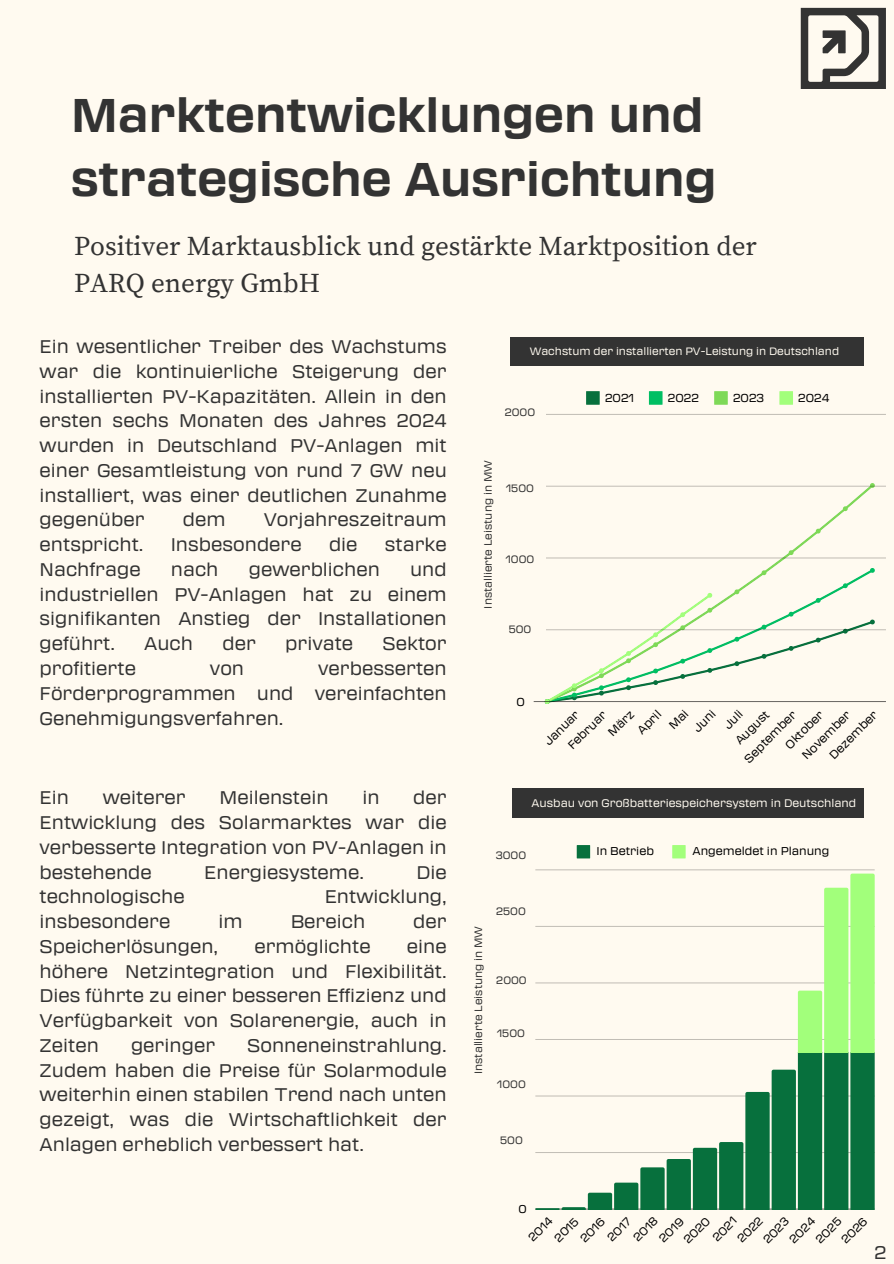
<style>
.page{position:relative;width:894px;height:1264px;background:#fff}
.page>*{position:absolute;margin:0;border:0;box-sizing:border-box;transform-origin:0 0}
.t1{font:700 46.5px/64.2px "Transducer";color:#333}
.t2{font:27px/37.2px "Source Serif Pro";color:#333}
.t3{font:18px/24.8px "Transducer";color:#333;text-align:justify}
.t4{font:11.4px "Transducer";color:#000}
.t5{font:11.1px "Transducer";color:#000}
.t6{font:10.8px "Transducer";color:#fffaf0}
.t7{font:10.5px "Transducer";color:#333}
.t8{font:10.5px "Transducer";color:#fffaf0}
</style>
<div class="page">
<div style="left:0;top:0;width:893px;height:1263px;background:#fffaf0"></div>
<svg style="left:586px;top:391px;width:13px;height:14px"></svg>
<svg style="left:648px;top:391px;width:14px;height:14px"></svg>
<svg style="left:714px;top:391px;width:13px;height:14px"></svg>
<svg style="left:779px;top:391px;width:13px;height:14px"></svg>
<hr style="left:533px;top:701px;width:352px;height:1px;background:#6f6c68">
<hr style="left:533px;top:629px;width:352px;height:1px;background:#d1ccc4">
<hr style="left:533px;top:557px;width:352px;height:1px;background:#ded9d0">
<hr style="left:533px;top:486px;width:352px;height:1px;background:#d3cec6">
<hr style="left:533px;top:414px;width:352px;height:1px;background:#c5c1b9">
<svg style="left:576px;top:845px;width:14px;height:13px"></svg>
<svg style="left:672px;top:845px;width:13px;height:13px"></svg>
<hr style="left:535px;top:869px;width:339px;height:1px;background:#d6d1c9">
<svg style="left:535px;top:873px;width:339px;height:336px"></svg>
<div style="left:478px;top:370px;width:68px;height:324px;background:#fffaf0"></div>
<div style="left:512px;top:788px;width:351px;height:29px;background:#333"></div>
<div style="left:510px;top:337px;width:353px;height:29px;background:#333"></div>
<svg style="left:800px;top:8px;width:85px;height:81px"></svg>
<svg style="left:544px;top:483px;width:331px;height:221px"></svg>
<h2 class="t1" style="left:71px;top:84px;width:646px">Marktentwicklungen und strategische Ausrichtung</h2>
<h3 class="t2" style="left:74px;top:228px;width:684px">Positiver Marktausblick und gestärkte Marktposition der<br>PARQ energy GmbH</h3>
<p class="t3" style="left:40px;top:334px;width:408px">Ein wesentlicher Treiber des Wachstums war die kontinuierliche Steigerung der installierten PV-Kapazitäten. Allein in den ersten sechs Monaten des Jahres 2024 wurden in Deutschland PV-Anlagen mit einer Gesamtleistung von rund 7 GW neu installiert, was einer deutlichen Zunahme gegenüber</p>
<p class="t3" style="left:183px;top:507px;width:44px">dem</p>
<p class="t3" style="left:263px;top:507px;width:184px">Vorjahreszeitraum</p>
<p class="t3" style="left:40px;top:532px;width:105px">entspricht.</p>
<p class="t3" style="left:171px;top:532px;width:133px">Insbesondere</p>
<p class="t3" style="left:329px;top:532px;width:30px">die</p>
<p class="t3" style="left:385px;top:532px;width:63px">starke</p>
<p class="t3" style="left:40px;top:557px;width:103px">Nachfrage</p>
<p class="t3" style="left:171px;top:557px;width:49px">nach</p>
<p class="t3" style="left:249px;top:557px;width:133px">gewerblichen</p>
<p class="t3" style="left:40px;top:557px;width:408px;text-indent:370px">und industriellen PV-Anlagen hat zu einem signifikanten Anstieg der Installationen geführt.</p>
<p class="t3" style="left:144px;top:631px;width:50px">Auch</p>
<p class="t3" style="left:222px;top:631px;width:35px">der</p>
<p class="t3" style="left:285px;top:631px;width:69px">private</p>
<p class="t3" style="left:382px;top:631px;width:66px">Sektor</p>
<p class="t3" style="left:40px;top:656px;width:98px">profitierte</p>
<p class="t3" style="left:210px;top:656px;width:36px">von</p>
<p class="t3" style="left:40px;top:656px;width:408px;text-indent:278px">verbesserten Förderprogrammen und vereinfachten Genehmigungsverfahren.</p>
<p class="t3" style="left:40px;top:785px;width:408px;text-indent:373px">der Entwicklung des Solarmarktes war die verbesserte Integration von PV-Anlagen in bestehende</p>
<p class="t3" style="left:40px;top:785px;width:31px">Ein</p>
<p class="t3" style="left:103px;top:785px;width:85px">weiterer</p>
<p class="t3" style="left:219px;top:785px;width:111px">Meilenstein</p>
<p class="t3" style="left:362px;top:785px;width:19px">in</p>
<p class="t3" style="left:204px;top:859px;width:161px">Energiesysteme.</p>
<p class="t3" style="left:416px;top:859px;width:32px">Die</p>
<p class="t3" style="left:40px;top:884px;width:147px">technologische</p>
<p class="t3" style="left:324px;top:884px;width:123px">Entwicklung,</p>
<p class="t3" style="left:40px;top:909px;width:132px">insbesondere</p>
<p class="t3" style="left:218px;top:909px;width:26px">im</p>
<p class="t3" style="left:290px;top:909px;width:76px">Bereich</p>
<p class="t3" style="left:413px;top:909px;width:35px">der</p>
<p class="t3" style="left:40px;top:934px;width:180px">Speicherlösungen,</p>
<p class="t3" style="left:254px;top:934px;width:118px">ermöglichte</p>
<p class="t3" style="left:40px;top:934px;width:408px;text-indent:367px">eine höhere Netzintegration und Flexibilität.<br>Dies führte zu einer besseren Effizienz und Verfügbarkeit von Solarenergie, auch in Zeiten</p>
<p class="t3" style="left:40px;top:1033px;width:408px;text-indent:207px">Sonneneinstrahlung.<br>Zudem haben die Preise für Solarmodule weiterhin einen stabilen Trend nach unten gezeigt, was die Wirtschaftlichkeit der Anlagen erheblich verbessert hat.</p>
<p class="t3" style="left:131px;top:1033px;width:86px">geringer</p>
<p class="t8" style="left:529px;top:345px;width:311px">Wachstum der installierten PV-Leistung in Deutschland</p>
<p class="t7" style="left:504px;top:406px;width:32px">2000</p>
<p class="t4" style="left:483px;top:407px;width:43px">20000</p>
<p class="t7" style="left:482px;top:608px;width:150px;rotate:-90deg">Installierte Leistung in MW</p>
<p class="t4" style="left:486px;top:479px;width:40px">15000</p>
<p class="t7" style="left:506px;top:482px;width:29px">1500</p>
<p class="t4" style="left:485px;top:551px;width:41px">10000</p>
<p class="t7" style="left:505px;top:552px;width:30px">1000</p>
<p class="t4" style="left:492px;top:623px;width:34px">5000</p>
<p class="t7" style="left:508px;top:623px;width:24px">500</p>
<p class="t4" style="left:605px;top:391px;width:31px">2021</p>
<p class="t4" style="left:667px;top:391px;width:33px">2022</p>
<p class="t4" style="left:732px;top:391px;width:33px">2023</p>
<p class="t4" style="left:798px;top:391px;width:33px">2024</p>
<p class="t4" style="left:516px;top:694px;width:10px">0</p>
<p class="t4" style="left:565px;top:742px;width:51px;rotate:-45deg">Februar</p>
<p class="t4" style="left:605px;top:729px;width:33px;rotate:-45deg">März</p>
<p class="t4" style="left:634px;top:727px;width:30px;rotate:-45deg">April</p>
<p class="t4" style="left:690px;top:725px;width:27px;rotate:-45deg">Juni</p>
<p class="t4" style="left:720px;top:722px;width:23px;rotate:-45deg">Juli</p>
<p class="t4" style="left:732px;top:737px;width:44px;rotate:-45deg">August</p>
<p class="t4" style="left:799px;top:752px;width:65px;rotate:-45deg">November</p>
<p class="t4" style="left:541px;top:738px;width:46px;rotate:-45deg">Januar</p>
<p class="t4" style="left:782px;top:742px;width:50px;rotate:-45deg">Oktober</p>
<p class="t4" style="left:826px;top:752px;width:64px;rotate:-45deg">Dezember</p>
<p class="t4" style="left:741px;top:756px;width:69px;rotate:-45deg">September</p>
<p class="t6" style="left:531px;top:797px;width:326px">Ausbau von Großbatteriespeichersystem in Deutschland</p>
<p class="t7" style="left:495px;top:849px;width:32px">3000</p>
<p class="t7" style="left:472px;top:1074px;width:150px;rotate:-90deg">Installierte Leistung in MW</p>
<p class="t7" style="left:496px;top:905px;width:31px">2500</p>
<p class="t7" style="left:496px;top:974px;width:32px">2000</p>
<h1 class="t5" style="left:494px;top:976px;width:34px">2000</h1>
<h3 class="t7" style="left:497px;top:1027px;width:29px">1500</h3>
<p class="t5" style="left:497px;top:1032px;width:31px">1500</p>
<p class="t7" style="left:497px;top:1077px;width:30px">1000</p>
<p class="t7" style="left:500px;top:1133px;width:24px">500</p>
<p class="t5" style="left:596px;top:844px;width:59px">In Betrieb</p>
<p class="t5" style="left:692px;top:844px;width:138px">Angemeldet in Planung</p>
<p class="t5" style="left:518px;top:1202px;width:10px">0</p>
<p class="t5" style="left:525px;top:1234px;width:30px;rotate:-45deg">2014</p>
<p class="t5" style="left:551px;top:1235px;width:30px;rotate:-45deg">2015</p>
<p class="t5" style="left:577px;top:1235px;width:31px;rotate:-45deg">2016</p>
<p class="t5" style="left:604px;top:1234px;width:30px;rotate:-45deg">2017</p>
<p class="t5" style="left:630px;top:1234px;width:30px;rotate:-45deg">2018</p>
<p class="t5" style="left:656px;top:1235px;width:31px;rotate:-45deg">2019</p>
<p class="t5" style="left:681px;top:1236px;width:33px;rotate:-45deg">2020</p>
<p class="t5" style="left:709px;top:1234px;width:30px;rotate:-45deg">2021</p>
<p class="t5" style="left:734px;top:1235px;width:32px;rotate:-45deg">2022</p>
<p class="t5" style="left:760px;top:1236px;width:32px;rotate:-45deg">2023</p>
<p class="t5" style="left:786px;top:1236px;width:32px;rotate:-45deg">2024</p>
<p class="t5" style="left:812px;top:1236px;width:32px;rotate:-45deg">2025</p>
<p class="t5" style="left:838px;top:1236px;width:33px;rotate:-45deg">2026</p>
<p class="t3" style="left:874px;top:1239px;width:14px">2</p>
</div>
